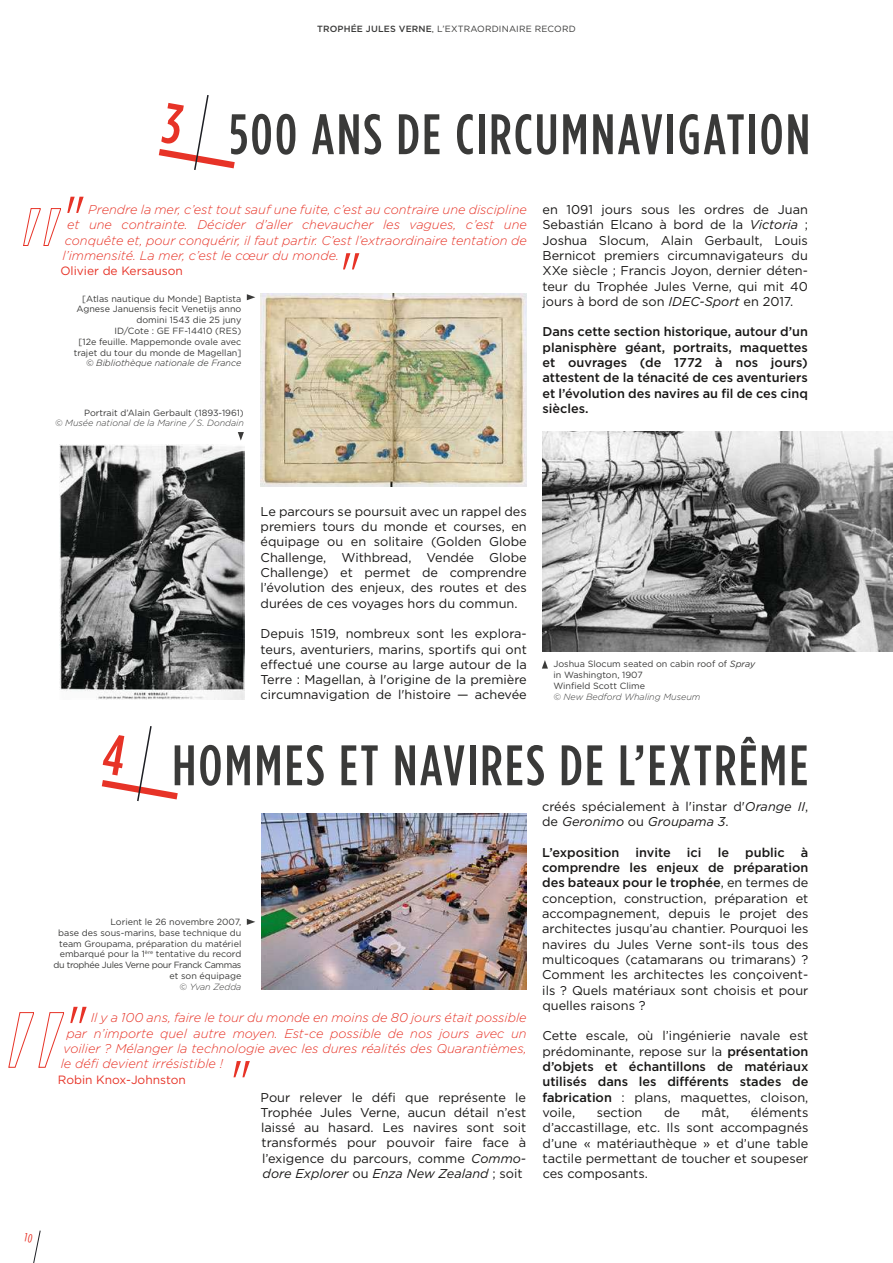
<style>
.page{position:relative;width:893px;height:1263px;background:#fff}
.page>*{position:absolute;margin:0;border:0;box-sizing:border-box;transform-origin:0 0}
.t1{font:500 57px "Gotham Condensed";letter-spacing:.04em;color:#3a3a39}
.t2{font:12.75px/15.3px "Gotham";color:#181716;text-align:justify}
.t3{font:italic 300 12.75px "Gotham";color:#e73327}
.t4{font:500 12.75px/15.3px "Gotham";color:#181716;text-align:justify}
.t5{font:12px "Gotham";color:#e73327}
.t6{font:9px/10.8px "Gotham";color:#3a3a39;text-align:right}
.t7{font:italic 300 9px "Gotham";color:#3a3a39}
.t8{font:italic 300 9px "Gotham";color:#181716}
.s1{font-weight:500}
.s2{font-style:italic}
</style>
<div class="page">
<img style="left:60px;top:444px;width:185px;height:256px">
<img style="left:261px;top:293px;width:265px;height:193px">
<img style="left:261px;top:814px;width:265px;height:176px">
<svg style="left:247px;top:919px;width:8px;height:6px"></svg>
<svg style="left:247px;top:294px;width:8px;height:6px"></svg>
<svg style="left:238px;top:432px;width:6px;height:8px"></svg>
<svg style="left:542px;top:660px;width:6px;height:8px"></svg>
<svg style="left:67px;top:197px;width:17px;height:16px"></svg>
<svg style="left:343px;top:253px;width:16px;height:16px"></svg>
<svg style="left:70px;top:1007px;width:17px;height:16px"></svg>
<svg style="left:234px;top:1061px;width:16px;height:16px"></svg>
<svg style="left:8px;top:1012px;width:56px;height:56px"></svg>
<svg style="left:23px;top:208px;width:38px;height:38px"></svg>
<img style="left:542px;top:431px;width:350px;height:220px">
<svg style="left:159px;top:95px;width:76px;height:75px"></svg>
<svg style="left:101px;top:726px;width:77px;height:76px"></svg>
<svg style="left:33px;top:1230px;width:8px;height:33px"></svg>
<p class="t6" style="left:317px;top:23px;width:260px"><span class="s1">TROPHÉE JULES VERNE</span>, L’EXTRAORDINAIRE RECORD</p>
<h1 class="t1" style="left:229px;top:101px;width:582px">500 ANS DE CIRCUMNAVIGATION</h1>
<p class="t3" style="left:88px;top:201px;width:440px">Prendre la mer, c’est tout sauf une fuite, c’est au contraire une discipline</p>
<p class="t3" style="left:67px;top:217px;width:461px">et une contrainte. Décider d’aller chevaucher les vagues, c’est une</p>
<p class="t3" style="left:65px;top:232px;width:464px">conquête et, pour conquérir, il faut partir. C’est l’extraordinaire tentation de</p>
<p class="t3" style="left:63px;top:247px;width:278px">l’immensité. La mer, c’est le cœur du monde.</p>
<p class="t5" style="left:60px;top:263px;width:124px">Olivier de Kersauson</p>
<p class="t6" style="left:74px;top:293px;width:169px">[Atlas nautique du Monde] Baptista<br>Agnese Januensis fecit Venetijs anno domini 1543 die 25 juny<br>ID/Cote : GE FF-14410 (RES)<br>[12e feuille. Mappemonde ovale avec trajet du tour du monde de Magellan]</p>
<p class="t8" style="left:86px;top:357px;width:157px">© Bibliothèque nationale de France</p>
<p class="t6" style="left:84px;top:407px;width:161px">Portrait d’Alain Gerbault (1893-1961)</p>
<p class="t7" style="left:55px;top:417px;width:190px">© Musée national de la Marine / S. Dondain</p>
<p class="t2" style="left:542px;top:202px;width:267px">en 1091 jours sous les ordres de Juan Sebastián Elcano à bord de la <span class="s2">Victoria</span> ; Joshua Slocum, Alain Gerbault, Louis Bernicot premiers circumnavigateurs du XXe siècle ; Francis Joyon, dernier déten&shy;teur du Trophée Jules Verne, qui mit 40 jours à bord de son <span class="s2">IDEC-Sport</span> en 2017.</p>
<p class="t4" style="left:542px;top:324px;width:267px">Dans cette section historique, autour d’un planisphère géant, portraits, maquettes et ouvrages (de 1772 à nos jours) attestent de la ténacité de ces aventuriers et l’évolution des navires au fil de ces cinq siècles.</p>
<p class="t2" style="left:261px;top:503px;width:268px">Le parcours se poursuit avec un rappel des premiers tours du monde et courses, en équipage ou en solitaire (Golden Globe Challenge, Withbread, Vendée Globe Challenge) et permet de comprendre l’évolution des enjeux, des routes et des durées de ces voyages hors du commun.</p>
<p class="t2" style="left:261px;top:626px;width:268px">Depuis 1519, nombreux sont les explora&shy;teurs, aventuriers, marins, sportifs qui ont effectué une course au large autour de la Terre : Magellan, à l'origine de la première circumnavigation de l'histoire — achevée</p>
<p class="t6" style="left:553px;top:658px;width:203px;text-align:left">Joshua Slocum seated on cabin roof of <span class="s2">Spray </span>in Washington, 1907<br>Winfield Scott Clime</p>
<p class="t7" style="left:553px;top:691px;width:148px">© New Bedford Whaling Museum</p>
<h1 class="t1" style="left:172px;top:732px;width:637px">HOMMES ET NAVIRES DE L’EXTRÊME</h1>
<p class="t6" style="left:54px;top:916px;width:189px">Lorient le 26 novembre 2007,<br>base des sous-marins, base technique du team Groupama, préparation du matériel embarqué pour la 1<sup>ère</sup> tentative du record du trophée Jules Verne pour Franck Cammas et son équipage</p>
<p class="t7" style="left:180px;top:981px;width:63px">© Yvan Zedda</p>
<p class="t3" style="left:91px;top:1010px;width:437px">Il y a 100 ans, faire le tour du monde en moins de 80 jours était possible</p>
<p class="t3" style="left:66px;top:1025px;width:462px">par n’importe quel autre moyen. Est-ce possible de nos jours avec un</p>
<p class="t3" style="left:64px;top:1040px;width:465px">voilier ? Mélanger la technologie avec les dures réalités des Quarantièmes,</p>
<p class="t3" style="left:61px;top:1056px;width:164px">le défi devient irrésistible !</p>
<p class="t5" style="left:58px;top:1072px;width:130px">Robin Knox-Johnston</p>
<p class="t2" style="left:261px;top:1089px;width:267px">Pour relever le défi que représente le Trophée Jules Verne, aucun détail n’est laissé au hasard. Les navires sont soit transformés pour pouvoir faire face à l’exigence du parcours, comme <span class="s2">Commo&shy;dore Explorer</span> ou <span class="s2">Enza New Zealand</span> ; soit</p>
<p class="t2" style="left:542px;top:798px;width:268px">créés spécialement à l'instar d'<span class="s2">Orange II</span>, de <span class="s2">Geronimo</span> ou <span class="s2">Groupama 3</span>.</p>
<p class="t4" style="left:542px;top:844px;width:79px">L’exposition</p>
<p class="t4" style="left:635px;top:844px;width:37px">invite</p>
<p class="t4" style="left:687px;top:844px;width:16px">ici</p>
<p class="t4" style="left:718px;top:844px;width:13px">le</p>
<p class="t4" style="left:745px;top:844px;width:41px">public</p>
<p class="t2" style="left:542px;top:844px;width:268px;text-indent:259px"><span class="s1">à comprendre les enjeux de préparation des bateaux pour le trophée</span>, en termes de conception, construction, préparation et accompagnement, depuis le projet des architectes jusqu’au chantier. Pourquoi les navires du Jules Verne sont-ils tous des multicoques (catamarans ou trimarans) ?<br>Comment les architectes les conçoivent&shy;ils ? Quels matériaux sont choisis et pour quelles raisons ?</p>
<p class="t2" style="left:542px;top:1028px;width:267px">Cette escale, où l’ingénierie navale est prédominante, repose sur la <span class="s1">présentation d’objets et échantillons de matériaux utilisés dans les différents stades de fabrication</span> : plans, maquettes, cloison, voile,</p>
<p class="t2" style="left:543px;top:1104px;width:267px;text-indent:208px">éléments d’accastillage, etc. Ils sont accompagnés d’une « matériauthèque » et d’une table tactile permettant de toucher et soupeser ces composants.</p>
<p class="t2" style="left:597px;top:1104px;width:47px">section</p>
<p class="t2" style="left:664px;top:1104px;width:18px">de</p>
<p class="t2" style="left:702px;top:1104px;width:29px">mât,</p>
</div>
